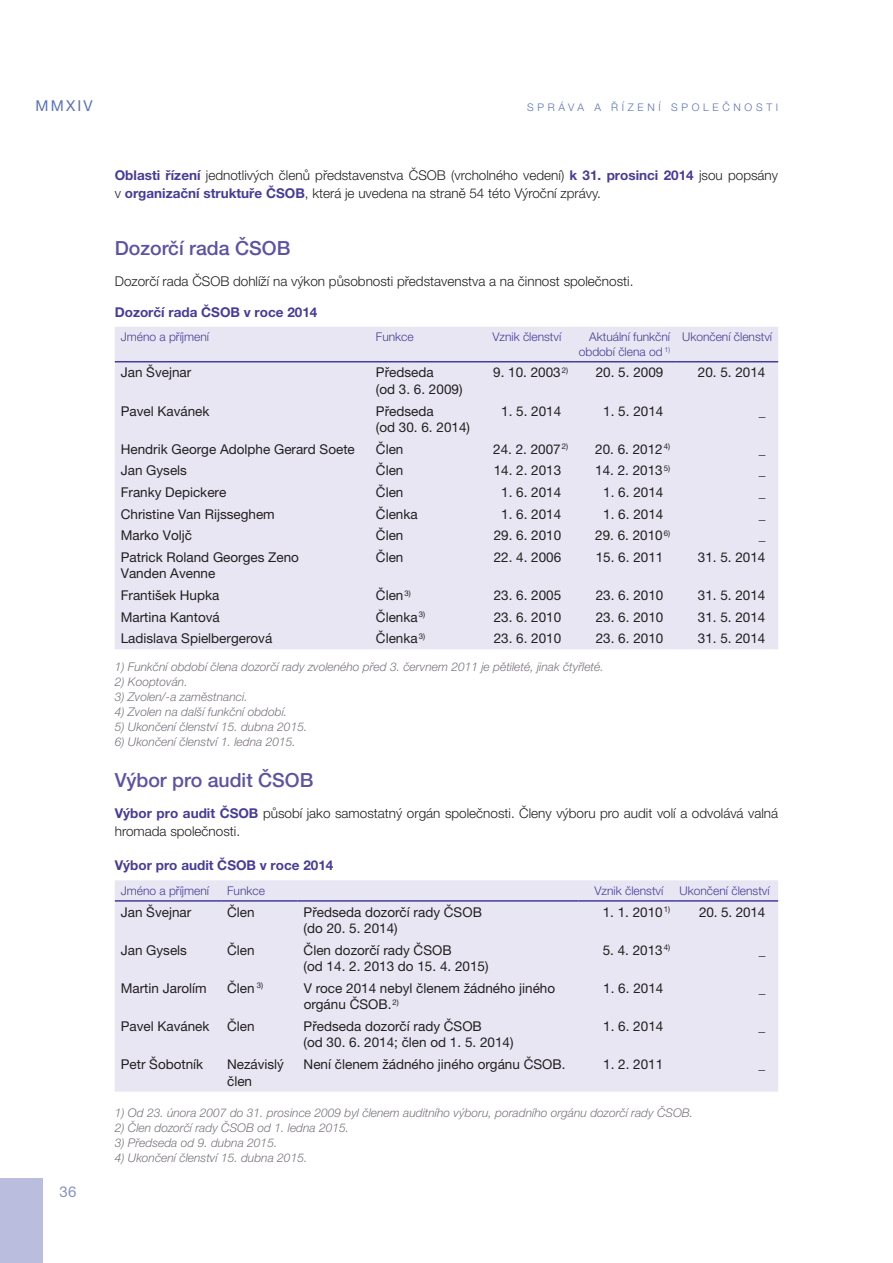
<style>
.page{position:relative;width:893px;height:1263px;background:#fff}
.page>*{position:absolute;margin:0;border:0;box-sizing:border-box;transform-origin:0 0}
.t1{font:500 19.5px "Helvetica Neue LT Pro";color:#5b53a3}
.t2{font:15px "Helvetica Neue LT Pro";letter-spacing:.15em;color:#5b72b7}
.t3{font:15px "Helvetica Neue LT Pro";color:#8593c9}
.t4{font:13.5px/16.5px "Helvetica Neue LT Pro";color:#231f20}
.t5{font:300 13.5px/18px "Helvetica Neue LT Pro";color:#231f20}
.t6{font:700 13.5px "Helvetica Neue LT Pro";color:#463d99}
.t7{font:italic 300 12px "Helvetica Neue LT Pro";color:#7a747d}
.t8{font:300 12px/14.4px "Helvetica Neue LT Pro";color:#463d99;text-align:right}
.t9{font:300 10.5px "Helvetica Neue LT Pro";letter-spacing:.35em;color:#5b72b7}
.s1{font-weight:700;color:#463d99}
</style>
<div class="page">
<div style="left:0;top:1178px;width:43px;height:85px;background:#babdde"></div>
<div style="left:115px;top:327px;width:663px;height:322px;background:#e7e6f2"></div>
<hr style="left:115px;top:361px;width:255px;height:1px;background:#463d99">
<hr style="left:370px;top:361px;width:102px;height:1px;background:#463d99">
<hr style="left:472px;top:361px;width:102px;height:1px;background:#463d99">
<hr style="left:574px;top:361px;width:102px;height:1px;background:#463d99">
<hr style="left:676px;top:361px;width:102px;height:1px;background:#463d99">
<div style="left:115px;top:880px;width:663px;height:211px;background:#e7e6f2"></div>
<hr style="left:115px;top:900px;width:106px;height:2px;background:#463d99">
<hr style="left:221px;top:900px;width:77px;height:2px;background:#463d99">
<hr style="left:298px;top:900px;width:280px;height:2px;background:#463d99">
<hr style="left:578px;top:900px;width:98px;height:2px;background:#463d99">
<hr style="left:676px;top:900px;width:102px;height:2px;background:#463d99">
<p class="t2" style="left:35px;top:96px;width:59px">MMXIV</p>
<p class="t9" style="left:527px;top:100px;width:253px">SPRÁVA A ŘÍZENÍ SPOLEČNOSTI</p>
<p class="t5" style="left:115px;top:166px;width:665px"><span class="s1">Oblasti řízení</span> jednotlivých členů představenstva ČSOB (vrcholného vedení) <span class="s1">k 31. prosinci 2014</span> jsou popsány v <span class="s1">organizační struktuře ČSOB</span>, která je uvedena na straně 54 této Výroční zprávy.</p>
<h1 class="t1" style="left:115px;top:236px;width:177px">Dozorčí rada ČSOB</h1>
<p class="t5" style="left:115px;top:272px;width:520px">Dozorčí rada ČSOB dohlíží na výkon působnosti představenstva a na činnost společnosti.</p>
<p class="t6" style="left:115px;top:303px;width:204px">Dozorčí rada ČSOB v roce 2014</p>
<p class="t8" style="left:121px;top:330px;width:90px">Jméno a příjmení</p>
<p class="t8" style="left:376px;top:330px;width:39px">Funkce</p>
<p class="t8" style="left:492px;top:330px;width:70px">Vznik členství</p>
<p class="t8" style="left:579px;top:330px;width:93px">Aktuální funkční období člena od <sup>1)</sup></p>
<p class="t8" style="left:682px;top:330px;width:92px">Ukončení členství</p>
<p class="t4" style="left:121px;top:364px;width:72px">Jan Švejnar</p>
<p class="t4" style="left:376px;top:364px;width:88px">Předseda<br>(od 3. 6. 2009)</p>
<p class="t4" style="left:493px;top:364px;width:76px">9. 10. 2003<sup>2)</sup></p>
<p class="t4" style="left:596px;top:364px;width:69px">20. 5. 2009</p>
<p class="t4" style="left:698px;top:364px;width:69px">20. 5. 2014</p>
<p class="t4" style="left:121px;top:402px;width:90px">Pavel Kavánek</p>
<p class="t4" style="left:376px;top:402px;width:96px">Předseda<br>(od 30. 6. 2014)</p>
<p class="t4" style="left:501px;top:402px;width:62px">1. 5. 2014</p>
<p class="t4" style="left:603px;top:402px;width:62px">1. 5. 2014</p>
<p class="t4" style="left:759px;top:402px;width:8px">_</p>
<p class="t4" style="left:121px;top:440px;width:236px">Hendrik George Adolphe Gerard Soete</p>
<p class="t4" style="left:376px;top:440px;width:29px">Člen</p>
<p class="t4" style="left:493px;top:440px;width:76px">24. 2. 2007<sup>2)</sup></p>
<p class="t4" style="left:595px;top:440px;width:76px">20. 6. 2012<sup>4)</sup></p>
<p class="t4" style="left:121px;top:462px;width:68px">Jan Gysels</p>
<p class="t4" style="left:376px;top:462px;width:29px">Člen</p>
<p class="t4" style="left:494px;top:462px;width:69px">14. 2. 2013</p>
<p class="t4" style="left:595px;top:462px;width:76px">14. 2. 2013<sup>5)</sup></p>
<p class="t4" style="left:121px;top:484px;width:107px">Franky Depickere</p>
<p class="t4" style="left:376px;top:484px;width:29px">Člen</p>
<p class="t4" style="left:501px;top:484px;width:62px">1. 6. 2014</p>
<p class="t4" style="left:603px;top:484px;width:62px">1. 6. 2014</p>
<p class="t4" style="left:121px;top:505px;width:156px">Christine Van Rijsseghem</p>
<p class="t4" style="left:376px;top:505px;width:43px">Členka</p>
<p class="t4" style="left:501px;top:505px;width:62px">1. 6. 2014</p>
<p class="t4" style="left:603px;top:505px;width:62px">1. 6. 2014</p>
<p class="t4" style="left:121px;top:527px;width:73px">Marko Voljč</p>
<p class="t4" style="left:376px;top:527px;width:29px">Člen</p>
<p class="t4" style="left:494px;top:527px;width:69px">29. 6. 2010</p>
<p class="t4" style="left:595px;top:527px;width:76px">29. 6. 2010<sup>6)</sup></p>
<p class="t4" style="left:759px;top:440px;width:8px">_</p>
<p class="t4" style="left:759px;top:462px;width:8px">_</p>
<p class="t4" style="left:759px;top:484px;width:8px">_</p>
<p class="t4" style="left:759px;top:505px;width:8px">_</p>
<p class="t4" style="left:759px;top:527px;width:8px">_</p>
<p class="t4" style="left:121px;top:549px;width:180px">Patrick Roland Georges Zeno<br>Vanden Avenne</p>
<p class="t4" style="left:376px;top:549px;width:29px">Člen</p>
<p class="t4" style="left:494px;top:549px;width:69px">22. 4. 2006</p>
<p class="t4" style="left:596px;top:549px;width:69px">15. 6. 2011</p>
<p class="t4" style="left:698px;top:549px;width:69px">31. 5. 2014</p>
<p class="t4" style="left:121px;top:587px;width:100px">František Hupka</p>
<p class="t4" style="left:376px;top:587px;width:36px">Člen<sup>3)</sup></p>
<p class="t4" style="left:494px;top:587px;width:69px">23. 6. 2005</p>
<p class="t4" style="left:596px;top:587px;width:69px">23. 6. 2010</p>
<p class="t4" style="left:698px;top:587px;width:69px">31. 5. 2014</p>
<p class="t4" style="left:121px;top:608px;width:101px">Martina Kantová</p>
<p class="t4" style="left:376px;top:608px;width:51px">Členka<sup>3)</sup></p>
<p class="t4" style="left:494px;top:608px;width:69px">23. 6. 2010</p>
<p class="t4" style="left:596px;top:608px;width:69px">23. 6. 2010</p>
<p class="t4" style="left:698px;top:608px;width:69px">31. 5. 2014</p>
<p class="t4" style="left:121px;top:630px;width:153px">Ladislava Spielbergerová</p>
<p class="t4" style="left:376px;top:630px;width:51px">Členka<sup>3)</sup></p>
<p class="t4" style="left:494px;top:630px;width:69px">23. 6. 2010</p>
<p class="t4" style="left:596px;top:630px;width:69px">23. 6. 2010</p>
<p class="t4" style="left:698px;top:630px;width:69px">31. 5. 2014</p>
<p class="t7" style="left:115px;top:660px;width:490px">1) Funkční období člena dozorčí rady zvoleného před 3. červnem 2011 je pětileté, jinak čtyřleté.</p>
<p class="t7" style="left:115px;top:675px;width:74px">2) Kooptován.</p>
<p class="t7" style="left:115px;top:690px;width:134px">3) Zvolen/-a zaměstnanci.</p>
<p class="t7" style="left:115px;top:705px;width:174px">4) Zvolen na další funkční období.</p>
<p class="t7" style="left:115px;top:720px;width:194px">5) Ukončení členství 15. dubna 2015.</p>
<p class="t7" style="left:115px;top:735px;width:182px">6) Ukončení členství 1. ledna 2015.</p>
<h1 class="t1" style="left:115px;top:768px;width:200px">Výbor pro audit ČSOB</h1>
<p class="t5" style="left:115px;top:804px;width:665px"><span class="s1">Výbor pro audit ČSOB</span> působí jako samostatný orgán společnosti. Členy výboru pro audit volí a odvolává valná hromada společnosti.</p>
<p class="t6" style="left:115px;top:857px;width:220px">Výbor pro audit ČSOB v roce 2014</p>
<p class="t8" style="left:121px;top:883px;width:90px">Jméno a příjmení</p>
<p class="t8" style="left:227px;top:883px;width:39px">Funkce</p>
<p class="t8" style="left:594px;top:883px;width:70px">Vznik členství</p>
<p class="t8" style="left:680px;top:883px;width:92px">Ukončení členství</p>
<p class="t4" style="left:121px;top:903px;width:72px">Jan Švejnar</p>
<p class="t4" style="left:227px;top:903px;width:29px">Člen</p>
<p class="t4" style="left:304px;top:903px;width:180px">Předseda dozorčí rady ČSOB (do 20. 5. 2014)</p>
<p class="t4" style="left:603px;top:903px;width:69px">1. 1. 2010<sup>1)</sup></p>
<p class="t4" style="left:699px;top:903px;width:68px">20. 5. 2014</p>
<p class="t4" style="left:121px;top:941px;width:68px">Jan Gysels</p>
<p class="t4" style="left:227px;top:941px;width:29px">Člen</p>
<p class="t4" style="left:304px;top:941px;width:186px">Člen dozorčí rady ČSOB<br>(od 14. 2. 2013 do 15. 4. 2015)</p>
<p class="t4" style="left:603px;top:941px;width:69px">5. 4. 2013<sup>4)</sup></p>
<p class="t4" style="left:759px;top:941px;width:8px">_</p>
<p class="t3" style="left:60px;top:1183px;width:18px">36</p>
<p class="t4" style="left:121px;top:979px;width:88px">Martin Jarolím</p>
<p class="t4" style="left:227px;top:979px;width:38px">Člen <sup>3)</sup></p>
<p class="t4" style="left:304px;top:979px;width:253px">V roce 2014 nebyl členem žádného jiného orgánu ČSOB.<sup>2)</sup></p>
<p class="t4" style="left:603px;top:979px;width:62px">1. 6. 2014</p>
<p class="t4" style="left:121px;top:1018px;width:90px">Pavel Kavánek</p>
<p class="t4" style="left:227px;top:1018px;width:29px">Člen</p>
<p class="t4" style="left:304px;top:1018px;width:211px">Předseda dozorčí rady ČSOB<br>(od 30. 6. 2014; člen od 1. 5. 2014)</p>
<p class="t4" style="left:603px;top:1018px;width:62px">1. 6. 2014</p>
<p class="t4" style="left:121px;top:1056px;width:84px">Petr Šobotník</p>
<p class="t4" style="left:227px;top:1056px;width:58px">Nezávislý člen</p>
<p class="t4" style="left:304px;top:1056px;width:263px">Není členem žádného jiného orgánu ČSOB.</p>
<p class="t4" style="left:603px;top:1056px;width:62px">1. 2. 2011</p>
<p class="t7" style="left:115px;top:1105px;width:580px">1) Od 23. února 2007 do 31. prosince 2009 byl členem auditního výboru, poradního orgánu dozorčí rady ČSOB.</p>
<p class="t7" style="left:115px;top:1120px;width:236px">2) Člen dozorčí rady ČSOB od 1. ledna 2015.</p>
<p class="t7" style="left:115px;top:1135px;width:164px">3) Předseda od 9. dubna 2015.</p>
<p class="t7" style="left:115px;top:1150px;width:194px">4) Ukončení členství 15. dubna 2015.</p>
<p class="t4" style="left:759px;top:979px;width:8px">_</p>
<p class="t4" style="left:759px;top:1018px;width:8px">_</p>
<p class="t4" style="left:759px;top:1056px;width:8px">_</p>
</div>
